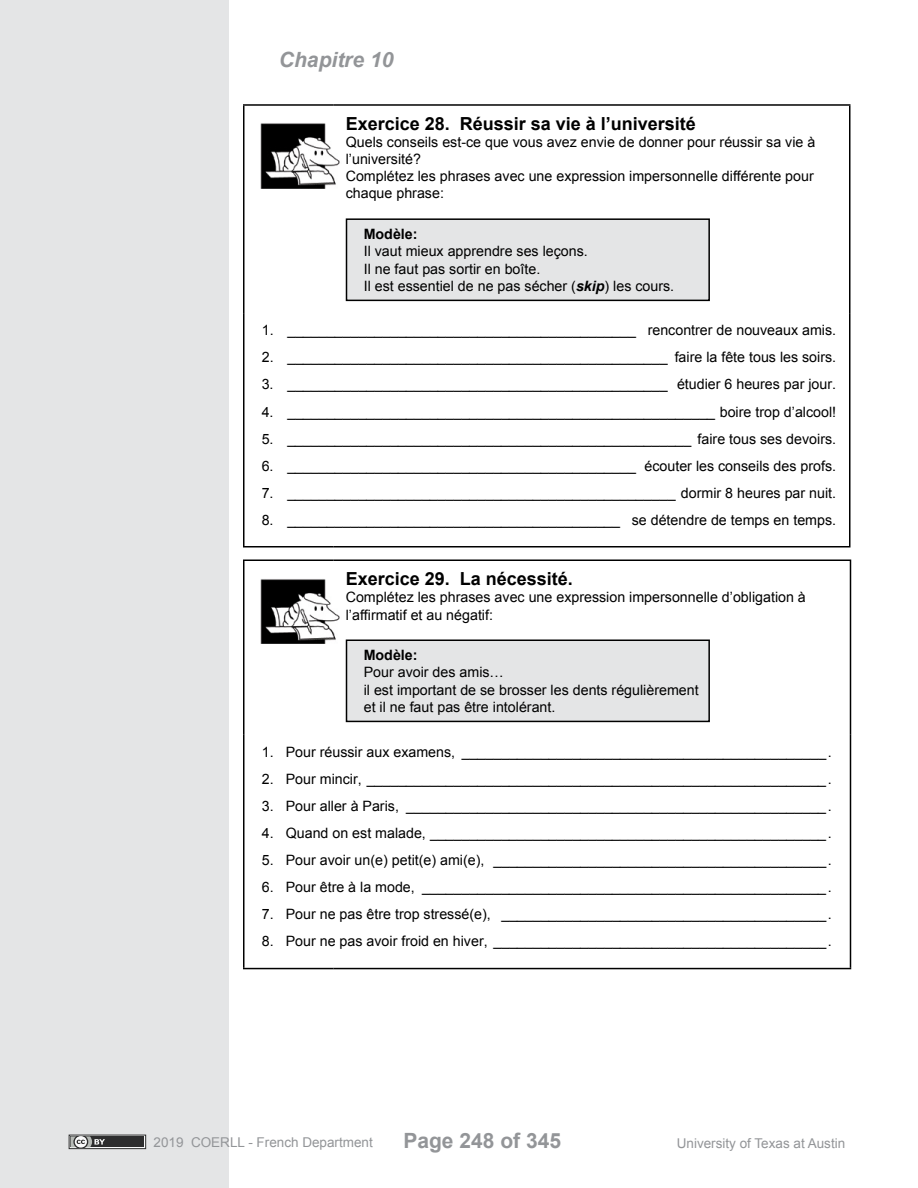
<style>
.page{position:relative;width:918px;height:1188px;background:#fff}
.page>*{position:absolute;margin:0;border:0;box-sizing:border-box;transform-origin:0 0}
.t1{font:700 21px "Arial";color:#939598}
.t2{font:italic 700 21px "Arial";color:#939598}
.t3{font:700 18px "Arial";color:#000}
.t4{font:14.25px/17.1px "Arial";color:#000}
.t5{font:700 14.25px "Arial";color:#000}
.t6{font:13.5px "Arial";color:#939598}
.s1{font-weight:700;font-style:italic}
</style>
<div class="page">
<div style="left:0;top:0;width:230px;height:1188px;background:#e4e5e6"></div>
<svg style="left:69px;top:1135px;width:77px;height:14px"></svg>
<div style="left:71px;top:1136px;width:73px;height:11px;background:#2d2d2e"></div>
<svg style="left:71px;top:1136px;width:34px;height:11px"></svg>
<hr style="left:243px;top:104px;width:91px;height:2px;background:#000">
<hr style="left:243px;top:106px;width:1px;height:207px;background:#000">
<hr style="left:334px;top:104px;width:516px;height:2px;background:#000">
<hr style="left:849px;top:106px;width:1px;height:207px;background:#000">
<hr style="left:243px;top:313px;width:1px;height:233px;background:#000">
<hr style="left:849px;top:313px;width:1px;height:233px;background:#000">
<hr style="left:243px;top:546px;width:91px;height:2px;background:#000">
<hr style="left:334px;top:546px;width:516px;height:2px;background:#000">
<img style="left:260px;top:123px;width:80px;height:66px">
<div style="left:346px;top:219px;width:363px;height:81px;background:#e4e5e6"></div>
<div style="left:346px;top:218px;width:364px;height:83px;border:2px solid #000"></div>
<hr style="left:243px;top:560px;width:91px;height:1px;background:#000">
<hr style="left:243px;top:561px;width:1px;height:173px;background:#000">
<hr style="left:334px;top:560px;width:517px;height:1px;background:#000">
<hr style="left:850px;top:561px;width:1px;height:173px;background:#000">
<hr style="left:243px;top:734px;width:1px;height:234px;background:#000">
<hr style="left:850px;top:734px;width:1px;height:234px;background:#000">
<hr style="left:243px;top:968px;width:91px;height:1px;background:#000">
<hr style="left:334px;top:968px;width:517px;height:1px;background:#000">
<img style="left:260px;top:579px;width:80px;height:65px">
<div style="left:346px;top:640px;width:363px;height:81px;background:#e4e5e6"></div>
<div style="left:346px;top:640px;width:364px;height:82px;border:2px solid #000"></div>
<h1 class="t2" style="left:279px;top:46px;width:116px">Chapitre 10</h1>
<p class="t3" style="left:346px;top:112px;width:352px">Exercice 28. Réussir sa vie à l’université</p>
<p class="t4" style="left:346px;top:134px;width:471px">Quels conseils est-ce que vous avez envie de donner pour réussir sa vie à l’université?<br>Complétez les phrases avec une expression impersonnelle différente pour chaque phrase:</p>
<p class="t5" style="left:364px;top:225px;width:55px">Modèle:</p>
<p class="t4" style="left:364px;top:243px;width:312px">Il vaut mieux apprendre ses leçons.<br>Il ne faut pas sortir en boîte.<br>Il est essentiel de ne pas sécher (<span class="s1">skip</span>) les cours.</p>
<p class="t4" style="left:262px;top:322px;width:576px">1. ____________________________________________ rencontrer de nouveaux amis.</p>
<p class="t4" style="left:262px;top:349px;width:576px">2. ________________________________________________ faire la fête tous les soirs.</p>
<p class="t4" style="left:262px;top:376px;width:576px">3. ________________________________________________ étudier 6 heures par jour.</p>
<p class="t4" style="left:262px;top:403px;width:576px">4. ______________________________________________________ boire trop d’alcool!</p>
<p class="t4" style="left:262px;top:430px;width:576px">5. ___________________________________________________ faire tous ses devoirs.</p>
<p class="t4" style="left:262px;top:457px;width:576px">6. ____________________________________________ écouter les conseils des profs.</p>
<p class="t4" style="left:262px;top:484px;width:576px">7. _________________________________________________ dormir 8 heures par nuit.</p>
<p class="t4" style="left:262px;top:511px;width:576px">8. __________________________________________ se détendre de temps en temps.</p>
<p class="t3" style="left:346px;top:567px;width:229px">Exercice 29. La nécessité.</p>
<p class="t4" style="left:346px;top:589px;width:462px">Complétez les phrases avec une expression impersonnelle d’obligation à l’affirmatif et au négatif:</p>
<p class="t5" style="left:364px;top:646px;width:55px">Modèle:</p>
<p class="t4" style="left:364px;top:664px;width:337px">Pour avoir des amis…<br>il est important de se brosser les dents régulièrement et il ne faut pas être intolérant.</p>
<p class="t4" style="left:262px;top:743px;width:571px">1. Pour réussir aux examens, ______________________________________________.</p>
<p class="t4" style="left:262px;top:770px;width:571px">2. Pour mincir, __________________________________________________________.</p>
<p class="t4" style="left:262px;top:797px;width:571px">3. Pour aller à Paris, _____________________________________________________.</p>
<p class="t4" style="left:262px;top:824px;width:571px">4. Quand on est malade, __________________________________________________.</p>
<p class="t4" style="left:262px;top:851px;width:571px">5. Pour avoir un(e) petit(e) ami(e), __________________________________________.</p>
<p class="t4" style="left:262px;top:878px;width:571px">6. Pour être à la mode, ___________________________________________________.</p>
<p class="t4" style="left:262px;top:905px;width:571px">7. Pour ne pas être trop stressé(e), _________________________________________.</p>
<p class="t4" style="left:262px;top:932px;width:571px">8. Pour ne pas avoir froid en hiver, __________________________________________.</p>
<p class="t6" style="left:154px;top:1133px;width:221px">2019 COERLL - French Department</p>
<h1 class="t1" style="left:403px;top:1126px;width:159px">Page 248 of 345</h1>
<p class="t6" style="left:677px;top:1134px;width:170px">University of Texas at Austin</p>
</div>
